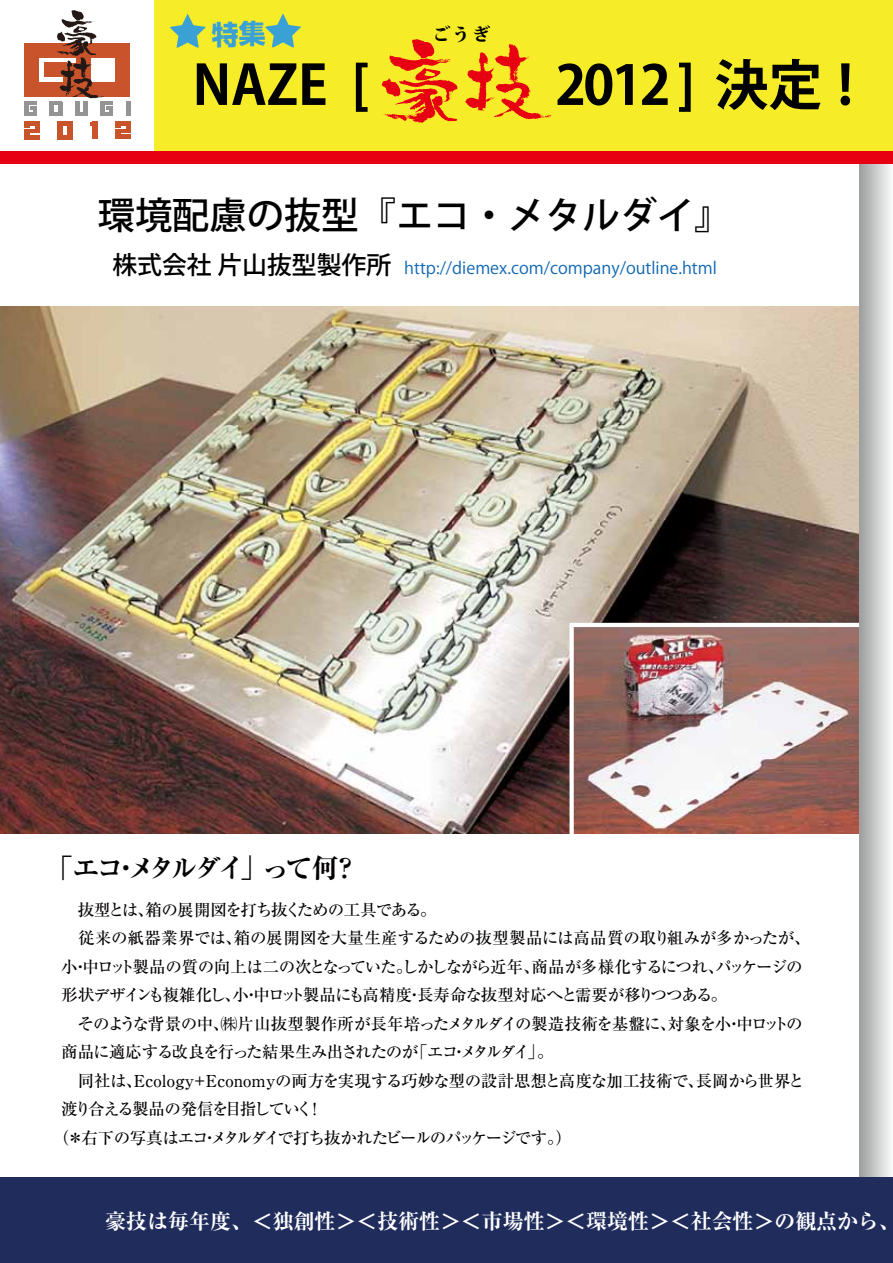
<style>
.page{position:relative;width:893px;height:1263px;background:#fff}
.page>*{position:absolute;margin:0;border:0;box-sizing:border-box;transform-origin:0 0}
.t1{font:700 54px "Koz Go Pro";color:#000}
.t2{font:500 37.35px "Koz Go Pro";color:#000}
.t3{font:700 expanded 27px "Ryumin Pro";letter-spacing:-.125em;color:#040000}
.t4{font:700 expanded 21px "Ryumin Pro";color:#fff}
.t5{font:800 18px "Koz Min Pro";color:#000}
.t6{font:500 16.5px "Ryumin Pro";letter-spacing:-.055em;color:#040000}
.t7{font:500 16.5px "Ryumin Pro";letter-spacing:.005em;color:#040000}
.t8{font:16.5px "Koz Go Pro";color:#1067b3}
.t9{font:500 16.5px "Ryumin Pro";letter-spacing:-.01em;color:#040000}
.t10{font:500 16.5px "Ryumin Pro";letter-spacing:-.095em;color:#040000}
.t11{font:500 16.5px "Ryumin Pro";letter-spacing:-.075em;color:#040000}
.t12{font:500 16.5px "Ryumin Pro";letter-spacing:-.11em;color:#040000}
.s1{font-weight:500;font-size:24.9px;color:#000}
</style>
<div class="page">
<div style="left:0;top:0;width:893px;height:153px;background:#f6ed28"></div>
<div style="left:0;top:0;width:154px;height:153px;background:#fff"></div>
<img style="left:0;top:306px;width:860px;height:527px">
<img style="left:574px;top:628px;width:286px;height:205px">
<div style="left:569px;top:623px;width:313px;height:223px;border:4px solid #fff"></div>
<svg style="left:860px;top:307px;width:33px;height:871px"></svg>
<div style="left:0;top:1178px;width:893px;height:85px;background:#1f2c5c"></div>
<svg style="left:860px;top:164px;width:30px;height:143px"></svg>
<div style="left:0;top:151px;width:893px;height:13px;background:#e60012"></div>
<svg style="left:381px;top:39px;width:77px;height:84px"></svg>
<svg style="left:465px;top:44px;width:87px;height:76px"></svg>
<div style="left:24px;top:43px;width:14px;height:14px;background:#c9532a"></div>
<div style="left:29px;top:43px;width:38px;height:14px;background:#c9532a"></div>
<div style="left:24px;top:56px;width:14px;height:30px;background:#c9532a"></div>
<div style="left:44px;top:63px;width:23px;height:14px;background:#c9532a"></div>
<div style="left:24px;top:82px;width:14px;height:14px;background:#c9532a"></div>
<div style="left:37px;top:82px;width:29px;height:14px;background:#c9532a"></div>
<div style="left:81px;top:43px;width:39px;height:14px;background:#c9532a"></div>
<div style="left:116px;top:43px;width:14px;height:14px;background:#c9532a"></div>
<div style="left:116px;top:55px;width:14px;height:29px;background:#c9532a"></div>
<div style="left:90px;top:82px;width:29px;height:14px;background:#c9532a"></div>
<div style="left:116px;top:82px;width:14px;height:14px;background:#c9532a"></div>
<hr style="left:24px;top:122px;width:16px;height:4px;background:#c9532a">
<hr style="left:24px;top:129px;width:16px;height:4px;background:#c9532a">
<hr style="left:24px;top:135px;width:16px;height:4px;background:#c9532a">
<svg style="left:24px;top:126px;width:5px;height:9px"></svg>
<div style="left:35px;top:124px;width:5px;height:8px;background:#c9532a"></div>
<div style="left:57px;top:121px;width:16px;height:5px;background:#c9532a"></div>
<hr style="left:57px;top:135px;width:16px;height:4px;background:#c9532a">
<div style="left:57px;top:124px;width:5px;height:15px;background:#c9532a"></div>
<div style="left:68px;top:123px;width:5px;height:16px;background:#c9532a"></div>
<div style="left:92px;top:122px;width:5px;height:17px;background:#c9532a"></div>
<svg style="left:24px;top:101px;width:13px;height:14px"></svg>
<svg style="left:49px;top:10px;width:64px;height:105px"></svg>
<hr style="left:75px;top:101px;width:4px;height:14px;background:#959495">
<hr style="left:84px;top:101px;width:4px;height:14px;background:#959495">
<hr style="left:126px;top:101px;width:4px;height:14px;background:#959495">
<hr style="left:115px;top:121px;width:16px;height:4px;background:#c9532a">
<hr style="left:115px;top:129px;width:16px;height:3px;background:#c9532a">
<hr style="left:115px;top:135px;width:16px;height:4px;background:#c9532a">
<svg style="left:115px;top:125px;width:5px;height:10px"></svg>
<svg style="left:126px;top:125px;width:5px;height:4px"></svg>
<svg style="left:170px;top:14px;width:36px;height:33px"></svg>
<svg style="left:265px;top:13px;width:36px;height:34px"></svg>
<p class="t5" style="left:432px;top:21px;width:59px">ごうぎ</p>
<h1 class="t1" style="left:193px;top:50px;width:178px">NAZE [</h1>
<h1 class="t1" style="left:555px;top:50px;width:299px">2012 ] 決定 !</h1>
<h2 class="t2" style="left:98px;top:191px;width:635px">環境配慮の抜型『エコ・メタルダイ』</h2>
<p class="t8" style="left:112px;top:257px;width:606px"><span class="s1">株式会社 片山抜型製作所</span> http://diemex.com/company/outline.html</p>
<h3 class="t3" style="left:46px;top:846px;width:314px">「エコ・メタルダイ」って何？</h3>
<p class="t6" style="left:61px;top:896px;width:377px">　抜型とは、箱の展開図を打ち抜くための工具である。</p>
<p class="t9" style="left:78px;top:925px;width:734px">従来の紙器業界では、箱の展開図を大量生産するための抜型製品には高品質の取り組みが多かったが、</p>
<p class="t6" style="left:61px;top:953px;width:743px">小・中ロット製品の質の向上は二の次となっていた。しかしながら近年、商品が多様化するにつれ、パッケージの</p>
<p class="t6" style="left:61px;top:982px;width:667px">形状デザインも複雑化し、小・中ロット製品にも高精度・長寿命な抜型対応へと需要が移りつつある。</p>
<p class="t6" style="left:77px;top:1010px;width:727px">そのような背景の中、㈱片山抜型製作所が長年培ったメタルダイの製造技術を基盤に、対象を小・中ロットの</p>
<p class="t11" style="left:61px;top:1039px;width:494px">商品に適応する改良を行った結果生み出されたのが「エコ・メタルダイ」。</p>
<p class="t7" style="left:61px;top:1067px;width:745px">　同社は、Ecology+Economyの両方を実現する巧妙な型の設計思想と高度な加工技術で、長岡から世界と</p>
<p class="t12" style="left:61px;top:1096px;width:263px">渡り合える製品の発信を目指していく！</p>
<p class="t10" style="left:53px;top:1124px;width:520px">（＊右下の写真はエコ・メタルダイで打ち抜かれたビールのパッケージです。）</p>
<p class="t4" style="left:105px;top:1205px;width:796px">豪技は毎年度、＜独創性＞＜技術性＞＜市場性＞＜環境性＞＜社会性＞の観点から、</p>
</div>
